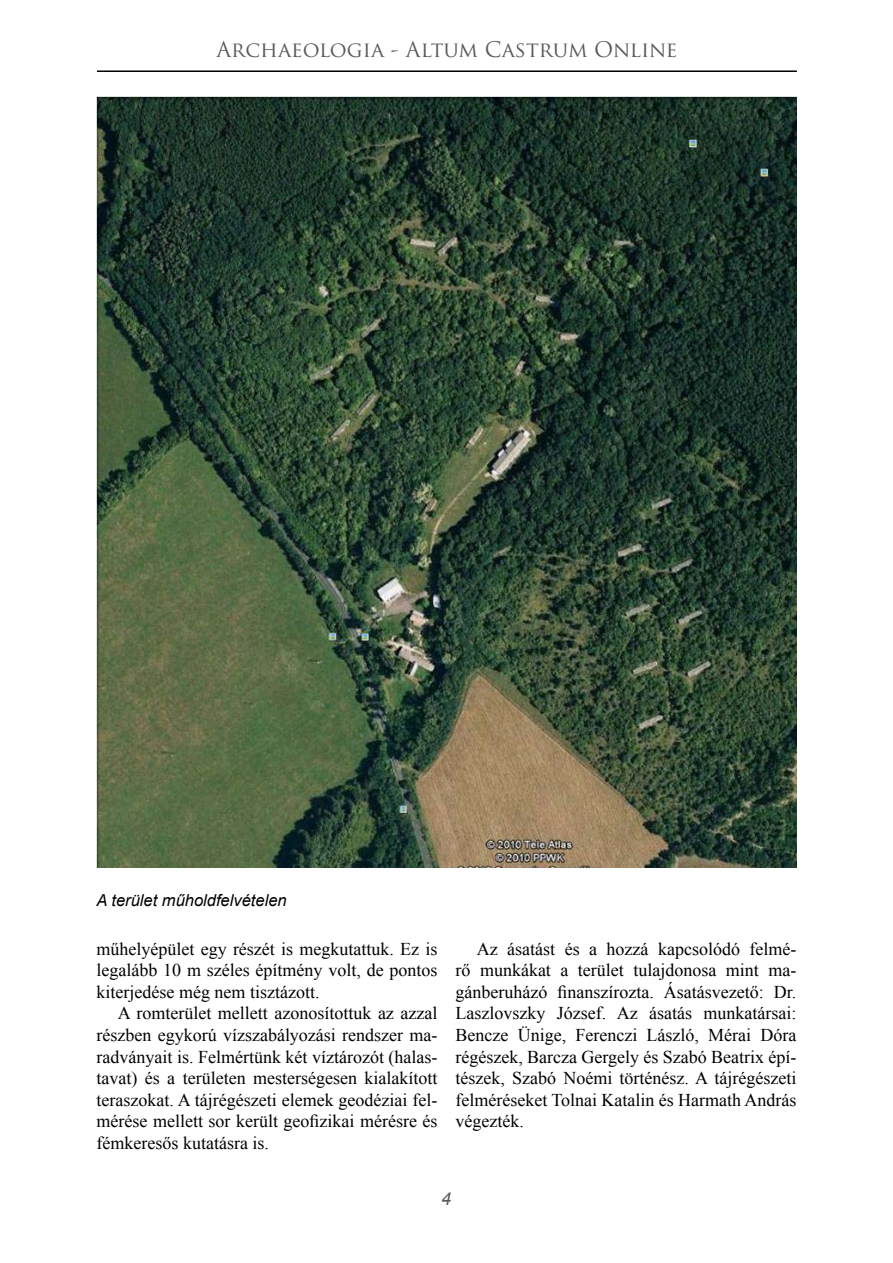
<style>
.page{position:relative;width:893px;height:1263px;background:#fff}
.page>*{position:absolute;margin:0;border:0;box-sizing:border-box;transform-origin:0 0}
.t1{font:21px "Trajan Pro";color:#58595b}
.t2{font:18px/21.6px "Times New Roman";color:#000;text-align:justify}
.t3{font:italic 18px "Arial";color:#58595b}
.t4{font:italic 16.5px "Arial";color:#000}
</style>
<div class="page">
<hr style="left:97px;top:70px;width:700px;height:2px;background:#000">
<img style="left:97px;top:97px;width:699px;height:770px">
<p class="t1" style="left:216px;top:36px;width:463px">Archaeologia - Altum Castrum Online</p>
<p class="t4" style="left:97px;top:889px;width:192px">A terület műholdfelvételen</p>
<p class="t2" style="left:97px;top:937px;width:342px">műhelyépület egy részét is megkutattuk. Ez is legalább 10 m széles építmény volt, de pontos kiterjedése még nem tisztázott.</p>
<p class="t2" style="left:97px;top:1002px;width:342px;text-indent:21px">A romterület mellett azonosítottuk az azzal részben egykorú vízszabályozási rendszer ma&shy;radványait is. Felmértünk két víztározót (halas&shy;tavat) és a területen mesterségesen kialakított teraszokat. A tájrégészeti elemek geodéziai fel&shy;mérése mellett sor került geofizikai mérésre és fémkeresős kutatásra is.</p>
<p class="t2" style="left:455px;top:937px;width:342px;text-indent:21px">Az ásatást és a hozzá kapcsolódó felmé&shy;rő munkákat a terület tulajdonosa mint ma&shy;gánberuházó finanszírozta. Ásatásvezető: Dr.<br>Laszlovszky József. Az ásatás munkatársai:<br>Bencze Ünige, Ferenczi László, Mérai Dóra régészek, Barcza Gergely és Szabó Beatrix épí&shy;tészek, Szabó Noémi történész. A tájrégészeti felméréseket Tolnai Katalin és Harmath András végezték.</p>
<p class="t3" style="left:441px;top:1187px;width:12px">4</p>
</div>
